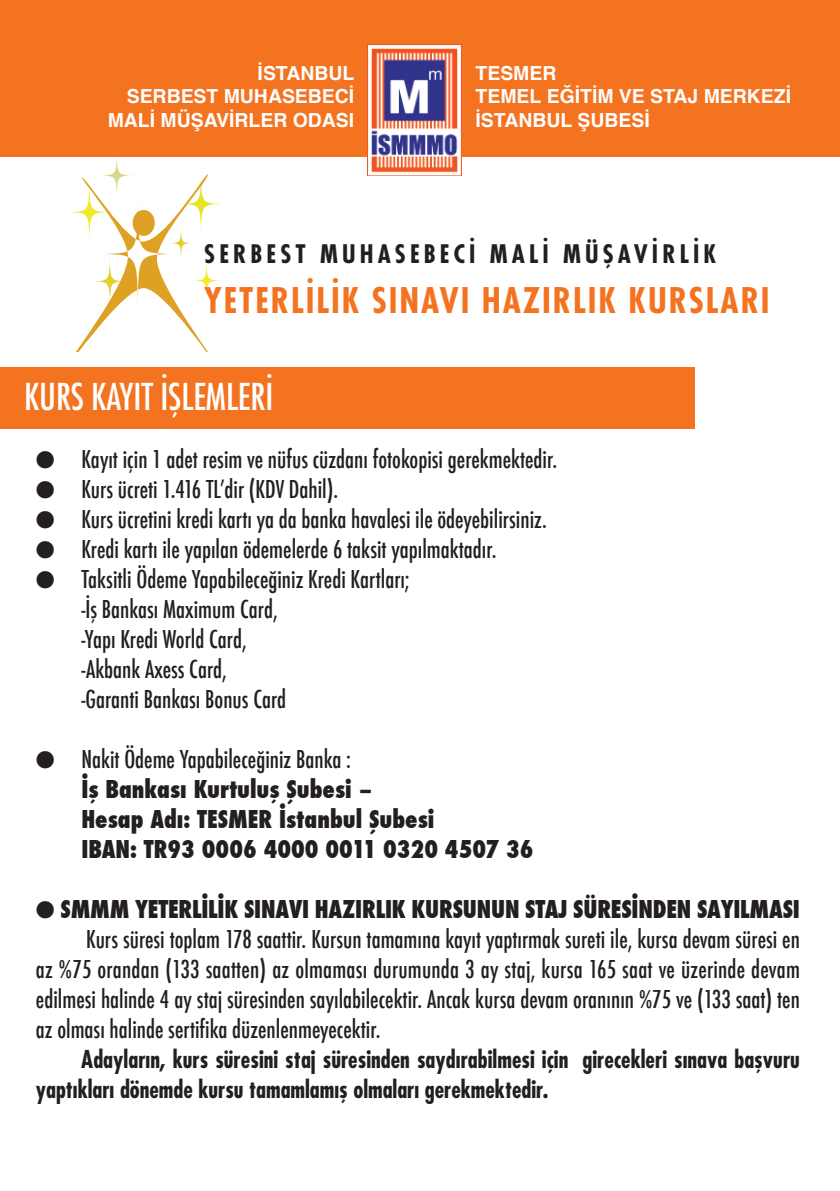
<style>
.page{position:relative;width:840px;height:1191px;background:#fff}
.page>*{position:absolute;margin:0;border:0;box-sizing:border-box;transform-origin:0 0}
.t1{font:condensed 36px "Futura Std";color:#fff}
.t2{font:700 condensed 34.4px "Futura Std";letter-spacing:.055em;color:#f47321}
.t3{font:700 condensed 24.8px "Futura Std";letter-spacing:.165em;color:#231f20}
.t4{font:500 condensed 24px/30px "Futura";color:#231f20;scale:.95 1}
.t5{font:800 condensed 24px/30px "Futura";color:#231f20;scale:.95 1}
.t6{font:24px/30px "Futura Cond Bold Tr";color:#231f20;scale:.95 1}
.t7{font:700 19.4px/23.2px "Helvetica";color:#fff}
.s1{font-weight:500}
</style>
<div class="page">
<svg style="left:99px;top:151px;width:35px;height:48px"></svg>
<svg style="left:69px;top:169px;width:150px;height:182px"></svg>
<div style="left:0;top:0;width:839px;height:156px;background:#f47321"></div>
<img style="left:367px;top:45px;width:94px;height:131px">
<div style="left:0;top:367px;width:694px;height:62px;background:#f47321"></div>
<p class="t7" style="left:108px;top:63px;width:248px;text-align:right">İSTANBUL<br>SERBEST MUHASEBECİ<br>MALİ MÜŞAVİRLER ODASI</p>
<p class="t7" style="left:475px;top:63px;width:317px">TESMER<br>TEMEL EĞİTİM VE STAJ MERKEZİ<br>İSTANBUL ŞUBESİ</p>
<p class="t3" style="left:204px;top:242px;width:513px">SERBEST MUHASEBECİ MALİ MÜŞAVİRLİK</p>
<h2 class="t2" style="left:204px;top:284px;width:566px">YETERLİLİK SINAVI HAZIRLIK KURSLARI</h2>
<h1 class="t1" style="left:24px;top:380px;width:251px">KURS KAYIT İŞLEMLERİ</h1>
<p class="t4" style="left:36px;top:443px;width:550px">● Kayıt için 1 adet resim ve nüfus cüzdanı fotokopisi gerekmektedir.</p>
<p class="t4" style="left:36px;top:473px;width:319px">● Kurs ücreti 1.416 TL’dir (KDV Dahil).</p>
<p class="t4" style="left:36px;top:503px;width:539px">● Kurs ücretini kredi kartı ya da banka havalesi ile ödeyebilirsiniz.</p>
<p class="t4" style="left:36px;top:533px;width:486px">● Kredi kartı ile yapılan ödemelerde 6 taksit yapılmaktadır.</p>
<p class="t4" style="left:81px;top:563px;width:347px;text-indent:-45px">● Taksitli Ödeme Yapabileceğiniz Kredi Kartları; -İş Bankası Maximum Card,<br>-Yapı Kredi World Card,<br>-Akbank Axess Card,<br>-Garanti Bankası Bonus Card</p>
<p class="t5" style="left:81px;top:744px;width:477px;text-indent:-45px">● <span class="s1">Nakit Ödeme Yapabileceğiniz Banka :<br></span>İş Bankası Kurtuluş Şubesi –<br>Hesap Adı: TESMER İstanbul Şubesi<br>IBAN: TR93 0006 4000 0011 0320 4507 36</p>
<p class="t5" style="left:36px;top:894px;width:805px">● SMMM YETERLİLİK SINAVI HAZIRLIK KURSUNUN STAJ SÜRESİNDEN SAYILMASI</p>
<p class="t4" style="left:86px;top:923px;width:752px">Kurs süresi toplam 178 saattir. Kursun tamamına kayıt yaptırmak sureti ile, kursa devam süresi en</p>
<p class="t4" style="left:36px;top:953px;width:805px">az %75 orandan (133 saatten) az olmaması durumunda 3 ay staj, kursa 165 saat ve üzerinde devam</p>
<p class="t4" style="left:36px;top:983px;width:805px">edilmesi halinde 4 ay staj süresinden sayılabilecektir. Ancak kursa devam oranının %75 ve (133 saat) ten</p>
<p class="t4" style="left:36px;top:1013px;width:364px">az olması halinde sertifika düzenlenmeyecektir.</p>
<p class="t6" style="left:36px;top:1047px;width:805px;text-indent:45px">Adayların, kurs süresini staj süresinden saydırabilmesi için girecekleri sınava başvuru yaptıkları dönemde kursu tamamlamış olmaları gerekmektedir.</p>
</div>
